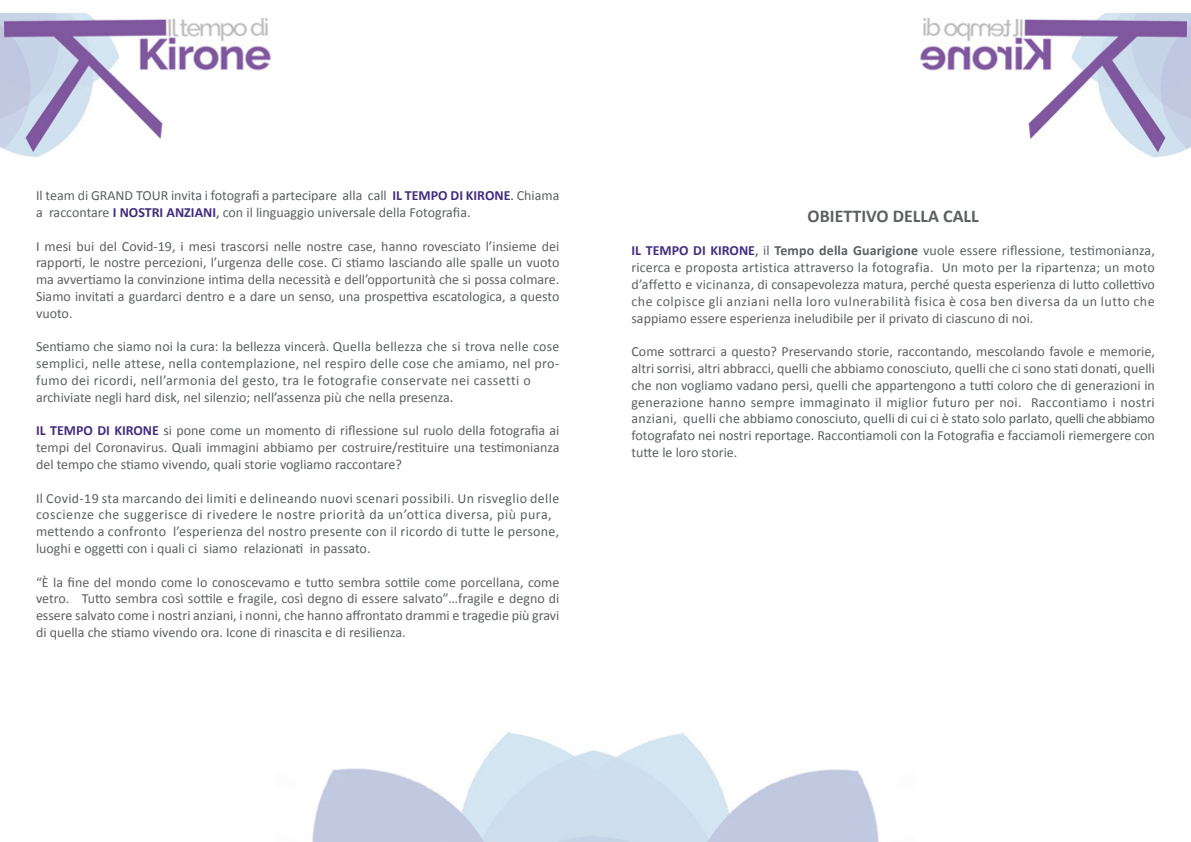
<style>
.page{position:relative;width:1191px;height:842px;background:#fff}
.page>*{position:absolute;margin:0;border:0;box-sizing:border-box;transform-origin:0 0}
.t1{font:700 18px "Calibri";color:#5d6061}
.t2{font:14px/16.8px "Calibri";color:#5d6061;text-align:justify}
.t3{font:14px "Calibri";letter-spacing:.025em;color:#5d6061}
.t4{font:14px "Calibri";letter-spacing:.02em;color:#5d6061}
.t5{font:14px "Calibri";letter-spacing:.035em;color:#5d6061}
.s1{font-weight:700;color:#432d7f}
.s2{color:#3d3f42}
.s3{font-weight:700}
</style>
<div class="page">
<img style="left:0;top:13px;width:1191px;height:829px">
<p class="t2" style="left:36px;top:187px;width:525px">Il team di GRAND TOUR invita i fotografi a partecipare alla call <span class="s1">IL TEMPO DI KIRONE</span><span class="s2">.</span> Chiama a raccontare <span class="s1">I NOSTRI ANZIANI</span><span class="s2">,</span> con il linguaggio universale della Fotografia.</p>
<p class="t2" style="left:36px;top:238px;width:525px">I mesi bui del Covid-19, i mesi trascorsi nelle nostre case, hanno rovesciato l’insieme dei rapporti, le nostre percezioni, l’urgenza delle cose. Ci stiamo lasciando alle spalle un vuoto ma avvertiamo la convinzione intima della necessità e dell’opportunità che si possa colmare.<br>Siamo invitati a guardarci dentro e a dare un senso, una prospettiva escatologica, a questo vuoto.</p>
<p class="t2" style="left:36px;top:338px;width:525px">Sentiamo che siamo noi la cura: la bellezza vincerà. Quella bellezza che si trova nelle cose semplici, nelle attese, nella contemplazione, nel respiro delle cose che amiamo, nel pro&shy;fumo dei ricordi, nell’armonia del gesto, tra le fotografie conservate nei cassetti o</p>
<p class="t2" style="left:36px;top:389px;width:419px">archiviate negli hard disk, nel silenzio; nell’assenza più che nella presenza<span class="s2">.</span></p>
<p class="t2" style="left:36px;top:422px;width:525px"><span class="s1">IL TEMPO DI KIRONE</span> si pone come un momento di riflessione sul ruolo della fotografia ai tempi del Coronavirus. Quali immagini abbiamo per costruire/restituire una testimonianza del tempo che stiamo vivendo, quali storie vogliamo raccontare?</p>
<p class="t3" style="left:36px;top:489px;width:525px">Il Covid-19 sta marcando dei limiti e delineando nuovi scenari possibili. Un risveglio delle</p>
<p class="t5" style="left:36px;top:506px;width:517px">coscienze che suggerisce di rivedere le nostre priorità da un’ottica diversa, più pura,</p>
<p class="t4" style="left:36px;top:523px;width:525px">mettendo a confronto l’esperienza del nostro presente con il ricordo di tutte le persone,</p>
<p class="t2" style="left:36px;top:540px;width:336px">luoghi e oggetti con i quali ci siamo relazionati in passato.</p>
<p class="t2" style="left:36px;top:574px;width:525px">“È la fine del mondo come lo conoscevamo e tutto sembra sottile come porcellana, come vetro. Tutto sembra così sottile e fragile, così degno di essere salvato”…fragile e degno di essere salvato come i nostri anziani, i nonni, che hanno affrontato drammi e tragedie più gravi di quella che stiamo vivendo ora. Icone di rinascita e di resilienza.</p>
<p class="t1" style="left:807px;top:204px;width:173px">OBIETTIVO DELLA CALL</p>
<p class="t2" style="left:631px;top:242px;width:525px"><span class="s1">IL TEMPO DI KIRONE</span><span class="s2">,</span> il <span class="s3">Tempo della Guarigione</span> vuole essere riflessione, testimonianza, ricerca e proposta artistica attraverso la fotografia. Un moto per la ripartenza; un moto d’affetto e vicinanza, di consapevolezza matura, perché questa esperienza di lutto collettivo che colpisce gli anziani nella loro vulnerabilità fisica è cosa ben diversa da un lutto che</p>
<p class="t2" style="left:631px;top:310px;width:403px">sappiamo essere esperienza ineludibile per il privato di ciascuno di noi.</p>
<p class="t2" style="left:631px;top:343px;width:525px">Come sottrarci a questo? Preservando storie, raccontando, mescolando favole e memorie, altri sorrisi, altri abbracci, quelli che abbiamo conosciuto, quelli che ci sono stati donati, quelli che non vogliamo vadano persi, quelli che appartengono a tutti coloro che di generazioni in generazione hanno sempre immaginato il miglior futuro per noi. Raccontiamo i nostri anziani, quelli che abbiamo conosciuto, quelli di cui ci è stato solo parlato, quelli che abbiamo fotografato nei nostri reportage. Raccontiamoli con la Fotografia e facciamoli riemergere con tutte le loro storie.</p>
</div>
